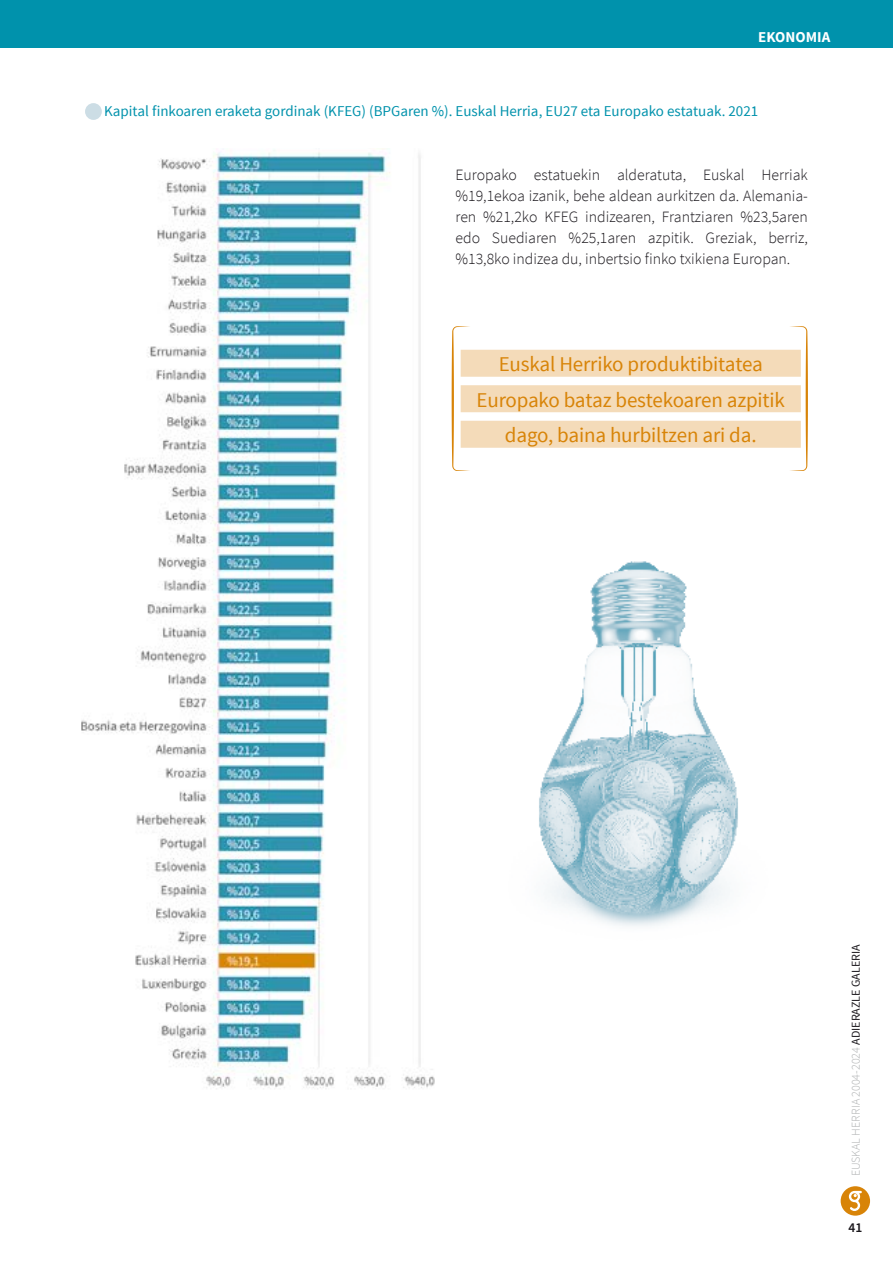
<style>
.page{position:relative;width:893px;height:1263px;background:#fff}
.page>*{position:absolute;margin:0;border:0;box-sizing:border-box;transform-origin:0 0}
.t1{font:21px/35.5px "Source Sans Pro";letter-spacing:-.01em;color:#d88408;text-align:center}
.t2{font:300 15.75px/21px "Source Sans Pro";color:#1a171c;text-align:justify}
.t3{font:15px "Source Sans Pro";color:#0092ac}
.t4{font:700 15px "Source Sans Pro";color:#fff}
.t5{font:600 13.5px "Source Sans Pro";color:#1a171c}
.t6{font:300 12px "Source Sans Pro";color:#b1b3b4}
.s1{font-weight:400;color:#1a171c}
</style>
<div class="page">
<svg style="left:841px;top:1186px;width:29px;height:30px"></svg>
<div style="left:0;top:0;width:893px;height:48px;background:#0092ac"></div>
<img style="left:82px;top:152px;width:353px;height:937px">
<div style="left:85px;top:103px;width:17px;height:17px;background:#ccdde5;border-radius:50%"></div>
<img style="left:539px;top:561px;width:199px;height:365px">
<div style="left:461px;top:350px;width:340px;height:27px;background:#f4dbb9"></div>
<div style="left:461px;top:385px;width:340px;height:27px;background:#f4dbb9"></div>
<div style="left:461px;top:421px;width:340px;height:27px;background:#f4dbb9"></div>
<svg style="left:452px;top:326px;width:18px;height:145px"></svg>
<svg style="left:789px;top:326px;width:19px;height:145px"></svg>
<p class="t4" style="left:758px;top:28px;width:74px">EKONOMIA</p>
<p class="t3" style="left:104px;top:102px;width:655px">Kapital finkoaren eraketa gordinak (KFEG) (BPGaren %). Euskal Herria, EU27 eta Europako estatuak. 2021</p>
<p class="t2" style="left:455px;top:164px;width:354px">Europako estatuekin alderatuta, Euskal Herriak %19,1ekoa izanik, behe aldean aurkitzen da. Alemania&shy;ren %21,2ko KFEG indizearen, Frantziaren %23,5aren edo Suediaren %25,1aren azpitik. Greziak, berriz, %13,8ko indizea du, inbertsio finko txikiena Europan.</p>
<h1 class="t1" style="left:477px;top:347px;width:310px">Euskal Herriko produktibitatea<br>Europako bataz bestekoaren azpitik dago, baina hurbiltzen ari da.</h1>
<p class="t6" style="left:849px;top:1176px;width:234px;rotate:-90deg">EUSKAL HERRIA 2004-2024 <span class="s1">ADIERAZLE GALERIA</span></p>
<p class="t5" style="left:848px;top:1219px;width:15px">41</p>
</div>
